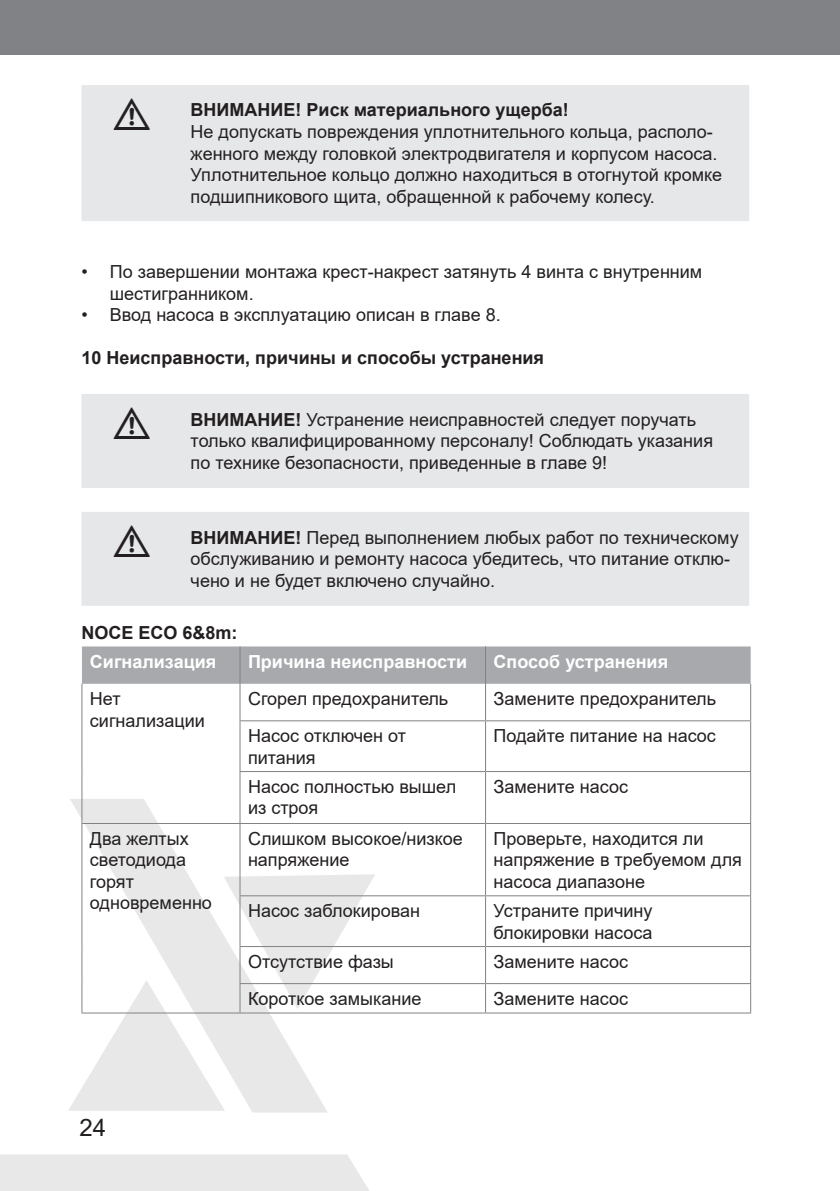
<style>
.page{position:relative;width:840px;height:1191px;background:#fff}
.page>*{position:absolute;margin:0;border:0;box-sizing:border-box;transform-origin:0 0}
.t1{font:48px "WILO Pict";color:#231f20}
.t2{font:24px "Arial";color:#231f20}
.t3{font:18px/21.6px "Arial";color:#231f20}
.t4{font:700 18px "Arial";color:#231f20}
.t5{font:700 18px "Arial";color:#fff}
.s1{font-weight:700}
</style>
<div class="page">
<svg style="left:70px;top:799px;width:257px;height:313px"></svg>
<div style="left:0;top:1154px;width:369px;height:37px;background:#e8e8e9"></div>
<div style="left:82px;top:646px;width:668px;height:38px;background:#a8a9ad"></div>
<hr style="left:239px;top:646px;width:1px;height:38px;background:#808285">
<hr style="left:485px;top:646px;width:1px;height:38px;background:#808285">
<hr style="left:81px;top:684px;width:1px;height:37px;background:#808285">
<hr style="left:81px;top:721px;width:1px;height:50px;background:#808285">
<hr style="left:81px;top:771px;width:1px;height:52px;background:#808285">
<hr style="left:239px;top:684px;width:1px;height:36px;background:#808285">
<hr style="left:485px;top:684px;width:1px;height:36px;background:#808285">
<hr style="left:749px;top:684px;width:1px;height:36px;background:#808285">
<hr style="left:239px;top:720px;width:246px;height:1px;background:#808285">
<hr style="left:239px;top:721px;width:1px;height:50px;background:#808285">
<hr style="left:485px;top:720px;width:265px;height:1px;background:#808285">
<hr style="left:485px;top:721px;width:1px;height:50px;background:#808285">
<hr style="left:749px;top:721px;width:1px;height:50px;background:#808285">
<hr style="left:239px;top:771px;width:246px;height:1px;background:#808285">
<hr style="left:239px;top:772px;width:1px;height:51px;background:#808285">
<hr style="left:485px;top:771px;width:265px;height:1px;background:#808285">
<hr style="left:485px;top:772px;width:1px;height:51px;background:#808285">
<hr style="left:749px;top:772px;width:1px;height:51px;background:#808285">
<hr style="left:81px;top:823px;width:159px;height:1px;background:#808285">
<hr style="left:81px;top:824px;width:1px;height:71px;background:#808285">
<hr style="left:240px;top:823px;width:245px;height:1px;background:#808285">
<hr style="left:239px;top:824px;width:1px;height:71px;background:#808285">
<hr style="left:485px;top:823px;width:265px;height:1px;background:#808285">
<hr style="left:485px;top:824px;width:1px;height:71px;background:#808285">
<hr style="left:749px;top:824px;width:1px;height:71px;background:#808285">
<hr style="left:239px;top:895px;width:246px;height:1px;background:#808285">
<hr style="left:485px;top:895px;width:265px;height:1px;background:#808285">
<hr style="left:485px;top:896px;width:1px;height:50px;background:#808285">
<hr style="left:749px;top:896px;width:1px;height:50px;background:#808285">
<hr style="left:239px;top:946px;width:246px;height:1px;background:#808285">
<hr style="left:485px;top:946px;width:265px;height:1px;background:#808285">
<hr style="left:485px;top:947px;width:1px;height:36px;background:#808285">
<hr style="left:749px;top:947px;width:1px;height:36px;background:#808285">
<hr style="left:239px;top:983px;width:246px;height:1px;background:#808285">
<svg style="left:69px;top:874px;width:306px;height:236px"></svg>
<hr style="left:485px;top:983px;width:265px;height:1px;background:#808285">
<svg style="left:485px;top:984px;width:1px;height:28px"></svg>
<hr style="left:81px;top:1012px;width:159px;height:1px;background:#808285">
<hr style="left:240px;top:1012px;width:245px;height:1px;background:#808285">
<hr style="left:485px;top:1012px;width:265px;height:1px;background:#808285">
<div style="left:81px;top:85px;width:667px;height:136px;background:#e6e7e9"></div>
<div style="left:81px;top:394px;width:667px;height:94px;background:#e6e7e9"></div>
<div style="left:81px;top:512px;width:667px;height:94px;background:#e6e7e9"></div>
<div style="left:0;top:0;width:839px;height:55px;background:#808285"></div>
<p class="t1" style="left:114px;top:95px;width:38px">}</p>
<p class="t3" style="left:190px;top:99px;width:533px"><span class="s1">ВНИМАНИЕ! Риск материального ущерба!<br></span>Не допускать повреждения уплотнительного кольца, располо&shy;женного между головкой электродвигателя и корпусом насоса.<br>Уплотнительное кольцо должно находиться в отогнутой кромке подшипникового щита, обращенной к рабочему колесу.</p>
<p class="t3" style="left:110px;top:261px;width:593px;text-indent:-28px">• По завершении монтажа крест-накрест затянуть 4 винта с внутренним шестигранником.</p>
<p class="t3" style="left:81px;top:304px;width:420px">• Ввод насоса в эксплуатацию описан в главе 8.</p>
<p class="t4" style="left:81px;top:345px;width:464px">10 Неисправности, причины и способы устранения</p>
<p class="t1" style="left:114px;top:404px;width:38px">}</p>
<p class="t3" style="left:190px;top:408px;width:523px"><span class="s1">ВНИМАНИЕ!</span> Устранение неисправностей следует поручать только квалифицированному персоналу! Соблюдать указания по технике безопасности, приведенные в главе 9!</p>
<p class="t1" style="left:114px;top:522px;width:38px">}</p>
<p class="t3" style="left:190px;top:526px;width:549px"><span class="s1">ВНИМАНИЕ!</span> Перед выполнением любых работ по техническому обслуживанию и ремонту насоса убедитесь, что питание отклю&shy;чено и не будет включено случайно.</p>
<p class="t4" style="left:81px;top:619px;width:158px">NOCE ECO 6&amp;8m:</p>
<p class="t5" style="left:90px;top:648px;width:128px">Сигнализация</p>
<p class="t5" style="left:248px;top:648px;width:220px">Причина неисправности</p>
<p class="t5" style="left:493px;top:648px;width:176px">Способ устранения</p>
<p class="t3" style="left:90px;top:687px;width:116px">Нет сигнализации</p>
<p class="t3" style="left:248px;top:687px;width:202px">Сгорел предохранитель</p>
<p class="t3" style="left:493px;top:687px;width:224px">Замените предохранитель</p>
<p class="t3" style="left:248px;top:724px;width:159px">Насос отключен от питания</p>
<p class="t3" style="left:493px;top:724px;width:224px">Подайте питание на насос</p>
<p class="t3" style="left:248px;top:775px;width:210px">Насос полностью вышел из строя</p>
<p class="t3" style="left:493px;top:775px;width:136px">Замените насос</p>
<p class="t3" style="left:90px;top:827px;width:123px">Два желтых светодиода горят одновременно</p>
<p class="t3" style="left:248px;top:827px;width:216px">Слишком высокое/низкое напряжение</p>
<p class="t3" style="left:493px;top:827px;width:250px">Проверьте, находится ли напряжение в требуемом для насоса диапазоне</p>
<p class="t3" style="left:248px;top:899px;width:173px">Насос заблокирован</p>
<p class="t3" style="left:493px;top:899px;width:160px">Устраните причину блокировки насоса</p>
<p class="t3" style="left:248px;top:950px;width:147px">Отсутствие фазы</p>
<p class="t3" style="left:493px;top:950px;width:136px">Замените насос</p>
<p class="t3" style="left:248px;top:987px;width:175px">Короткое замыкание</p>
<p class="t3" style="left:493px;top:987px;width:136px">Замените насос</p>
<p class="t2" style="left:79px;top:1111px;width:28px">24</p>
</div>
